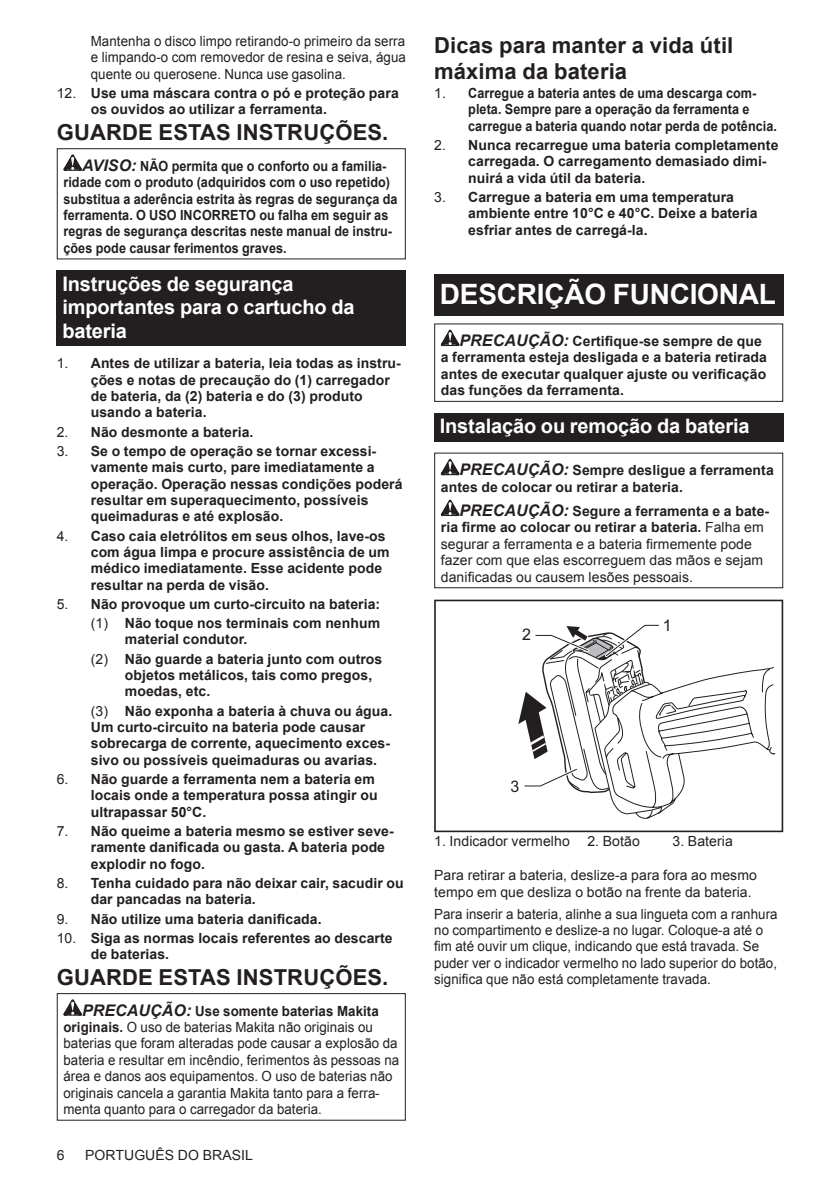
<style>
.page{position:relative;width:840px;height:1191px;background:#fff}
.page>*{position:absolute;margin:0;border:0;box-sizing:border-box;transform-origin:0 0}
.t1{font:700 28px "Arial";letter-spacing:-.01em;color:#fff}
.t2{font:700 22px/25.8px "Arial";letter-spacing:.005em;color:#231f20}
.t3{font:700 20px/23.4px "Arial";letter-spacing:-.01em;color:#fff}
.t4{font:16px "Arial";color:#231f20}
.t5{font:700 14px/16.4px "Arial";letter-spacing:.005em;color:#231f20}
.t6{font:14px/16.4px "Arial";letter-spacing:.005em;color:#231f20;scale:.95 1}
.t7{font:700 14px/16.4px "Arial";letter-spacing:.005em;color:#231f20;scale:.9 1}
.t8{font:14px/16.4px "Arial";letter-spacing:.005em;color:#231f20}
.s1{font-weight:400}
.s2{font-style:italic;font-size:16px}
.s3{font-weight:700;font-style:italic;font-size:16px}
.s4{font-weight:700}
</style>
<div class="page">
<svg style="left:63px;top:154px;width:19px;height:17px"></svg>
<div style="left:57px;top:148px;width:348px;height:111px;border:1px solid #231f20"></div>
<div style="left:57px;top:271px;width:348px;height:75px;background:#231f20"></div>
<svg style="left:63px;top:999px;width:19px;height:16px"></svg>
<div style="left:57px;top:993px;width:348px;height:127px;border:1px solid #231f20"></div>
<div style="left:434px;top:274px;width:348px;height:41px;background:#231f20"></div>
<svg style="left:440px;top:330px;width:19px;height:16px"></svg>
<div style="left:434px;top:323px;width:348px;height:79px;border:1px solid #231f20"></div>
<div style="left:434px;top:413px;width:348px;height:29px;background:#231f20"></div>
<svg style="left:440px;top:459px;width:19px;height:16px"></svg>
<svg style="left:440px;top:499px;width:19px;height:17px"></svg>
<div style="left:434px;top:452px;width:348px;height:136px;border:1px solid #231f20"></div>
<svg style="left:434px;top:599px;width:348px;height:233px"></svg>
<svg style="left:449px;top:627px;width:40px;height:38px"></svg>
<svg style="left:518px;top:622px;width:257px;height:198px"></svg>
<p class="t6" style="left:91px;top:33px;width:333px;text-align:justify">Mantenha o disco limpo retirando-o primeiro da serra e limpando-o com removedor de resina e seiva, água quente ou querosene. Nunca use gasolina.</p>
<p class="t5" style="left:91px;top:85px;width:309px;text-indent:-34px"><span class="s1">12.</span> Use uma máscara contra o pó e proteção para os ouvidos ao utilizar a ferramenta.</p>
<h2 class="t2" style="left:57px;top:120px;width:333px">GUARDE ESTAS INSTRUÇÕES.</h2>
<p class="t7" style="left:63px;top:158px;width:372px;text-indent:19px"><span class="s2">AVISO:</span> NÃO permita que o conforto ou a familia&shy;ridade com o produto (adquiridos com o uso repetido) substitua a aderência estrita às regras de segurança da ferramenta. O USO INCORRETO ou falha em seguir as regras de segurança descritas neste manual de instru&shy;ções pode causar ferimentos graves.</p>
<h3 class="t3" style="left:62px;top:273px;width:293px">Instruções de segurança importantes para o cartucho da bateria</h3>
<p class="t5" style="left:91px;top:355px;width:311px;text-indent:-34px"><span class="s1">1.</span> Antes de utilizar a bateria, leia todas as instru&shy;ções e notas de precaução do (1) carregador de bateria, da (2) bateria e do (3) produto usando a bateria.</p>
<p class="t5" style="left:57px;top:424px;width:198px"><span class="s1">2.</span> Não desmonte a bateria.</p>
<p class="t5" style="left:91px;top:443px;width:313px;text-indent:-34px"><span class="s1">3.</span> Se o tempo de operação se tornar excessi&shy;vamente mais curto, pare imediatamente a operação. Operação nessas condições poderá resultar em superaquecimento, possíveis queimaduras e até explosão.</p>
<p class="t5" style="left:91px;top:528px;width:300px;text-indent:-34px"><span class="s1">4.</span> Caso caia eletrólitos em seus olhos, lave-os com água limpa e procure assistência de um médico imediatamente. Esse acidente pode resultar na perda de visão.</p>
<p class="t5" style="left:57px;top:595px;width:325px;line-height:19.2px;text-align:right"><span class="s1">5.</span> Não provoque um curto-circuito na bateria: <span class="s1">(1)</span> Não toque nos terminais com nenhum</p>
<p class="t5" style="left:91px;top:630px;width:293px;line-height:19.2px;text-indent:34px">material condutor.<br><span class="s1">(2)</span> Não guarde a bateria junto com outros</p>
<p class="t5" style="left:125px;top:667px;width:249px">objetos metálicos, tais como pregos, moedas, etc.</p>
<p class="t5" style="left:91px;top:703px;width:303px"><span class="s1">(3)</span> Não exponha a bateria à chuva ou água.<br>Um curto-circuito na bateria pode causar sobrecarga de corrente, aquecimento exces&shy;sivo ou possíveis queimaduras ou avarias.</p>
<p class="t5" style="left:91px;top:771px;width:288px;text-indent:-34px"><span class="s1">6.</span> Não guarde a ferramenta nem a bateria em locais onde a temperatura possa atingir ou ultrapassar 50°C.</p>
<p class="t5" style="left:91px;top:823px;width:304px;text-indent:-34px"><span class="s1">7.</span> Não queime a bateria mesmo se estiver seve&shy;ramente danificada ou gasta. A bateria pode explodir no fogo.</p>
<p class="t5" style="left:91px;top:875px;width:314px;text-indent:-34px"><span class="s1">8.</span> Tenha cuidado para não deixar cair, sacudir ou dar pancadas na bateria.</p>
<p class="t5" style="left:57px;top:911px;width:266px"><span class="s1">9.</span> Não utilize uma bateria danificada.</p>
<p class="t5" style="left:91px;top:930px;width:303px;text-indent:-34px"><span class="s1">10.</span> Siga as normas locais referentes ao descarte de baterias.</p>
<h2 class="t2" style="left:57px;top:965px;width:333px">GUARDE ESTAS INSTRUÇÕES.</h2>
<p class="t6" style="left:63px;top:1002px;width:355px;text-indent:19px"><span class="s3">PRECAUÇÃO:</span> <span class="s4">Use somente baterias Makita originais.</span> O uso de baterias Makita não originais ou baterias que foram alteradas pode causar a explosão da bateria e resultar em incêndio, ferimentos às pessoas na área e danos aos equipamentos. O uso de baterias não originais cancela a garantia Makita tanto para a ferra&shy;menta quanto para o carregador da bateria.</p>
<p class="t8" style="left:57px;top:1147px;width:9px">6</p>
<p class="t8" style="left:85px;top:1147px;width:169px">PORTUGUÊS DO BRASIL</p>
<h2 class="t2" style="left:434px;top:33px;width:300px">Dicas para manter a vida útil máxima da bateria</h2>
<p class="t7" style="left:468px;top:85px;width:344px;text-indent:-34px"><span class="s1">1.</span> Carregue a bateria antes de uma descarga com&shy;pleta. Sempre pare a operação da ferramenta e carregue a bateria quando notar perda de potência.</p>
<p class="t5" style="left:468px;top:137px;width:311px;text-indent:-34px"><span class="s1">2.</span> Nunca recarregue uma bateria completamente carregada. O carregamento demasiado dimi&shy;nuirá a vida útil da bateria.</p>
<p class="t5" style="left:468px;top:189px;width:290px;text-indent:-34px"><span class="s1">3.</span> Carregue a bateria em uma temperatura ambiente entre 10°C e 40°C. Deixe a bateria esfriar antes de carregá-la.</p>
<h1 class="t1" style="left:439px;top:275px;width:337px">DESCRIÇÃO FUNCIONAL</h1>
<p class="t5" style="left:440px;top:333px;width:327px;text-indent:19px"><span class="s2">PRECAUÇÃO:</span> Certifique-se sempre de que a ferramenta esteja desligada e a bateria retirada antes de executar qualquer ajuste ou verificação das funções da ferramenta.</p>
<h3 class="t3" style="left:439px;top:415px;width:311px">Instalação ou remoção da bateria</h3>
<p class="t5" style="left:440px;top:462px;width:334px;text-indent:19px"><span class="s2">PRECAUÇÃO:</span> Sempre desligue a ferramenta antes de colocar ou retirar a bateria.</p>
<p class="t8" style="left:440px;top:503px;width:330px;text-indent:19px"><span class="s3">PRECAUÇÃO:</span> <span class="s4">Segure a ferramenta e a bate&shy;ria firme ao colocar ou retirar a bateria.</span> Falha em segurar a ferramenta e a bateria firmemente pode fazer com que elas escorreguem das mãos e sejam danificadas ou causem lesões pessoais.</p>
<p class="t4" style="left:662px;top:614px;width:10px">1</p>
<p class="t4" style="left:522px;top:624px;width:10px">2</p>
<p class="t4" style="left:510px;top:776px;width:10px">3</p>
<p class="t8" style="left:434px;top:832px;width:137px">1. Indicador vermelho</p>
<p class="t8" style="left:587px;top:832px;width:54px">2. Botão</p>
<p class="t8" style="left:672px;top:832px;width:62px">3. Bateria</p>
<p class="t8" style="left:434px;top:867px;width:324px">Para retirar a bateria, deslize-a para fora ao mesmo tempo em que desliza o botão na frente da bateria.</p>
<p class="t6" style="left:434px;top:905px;width:363px">Para inserir a bateria, alinhe a sua lingueta com a ranhura no compartimento e deslize-a no lugar. Coloque-a até o fim até ouvir um clique, indicando que está travada. Se puder ver o indicador vermelho no lado superior do botão, significa que não está completamente travada.</p>
</div>
